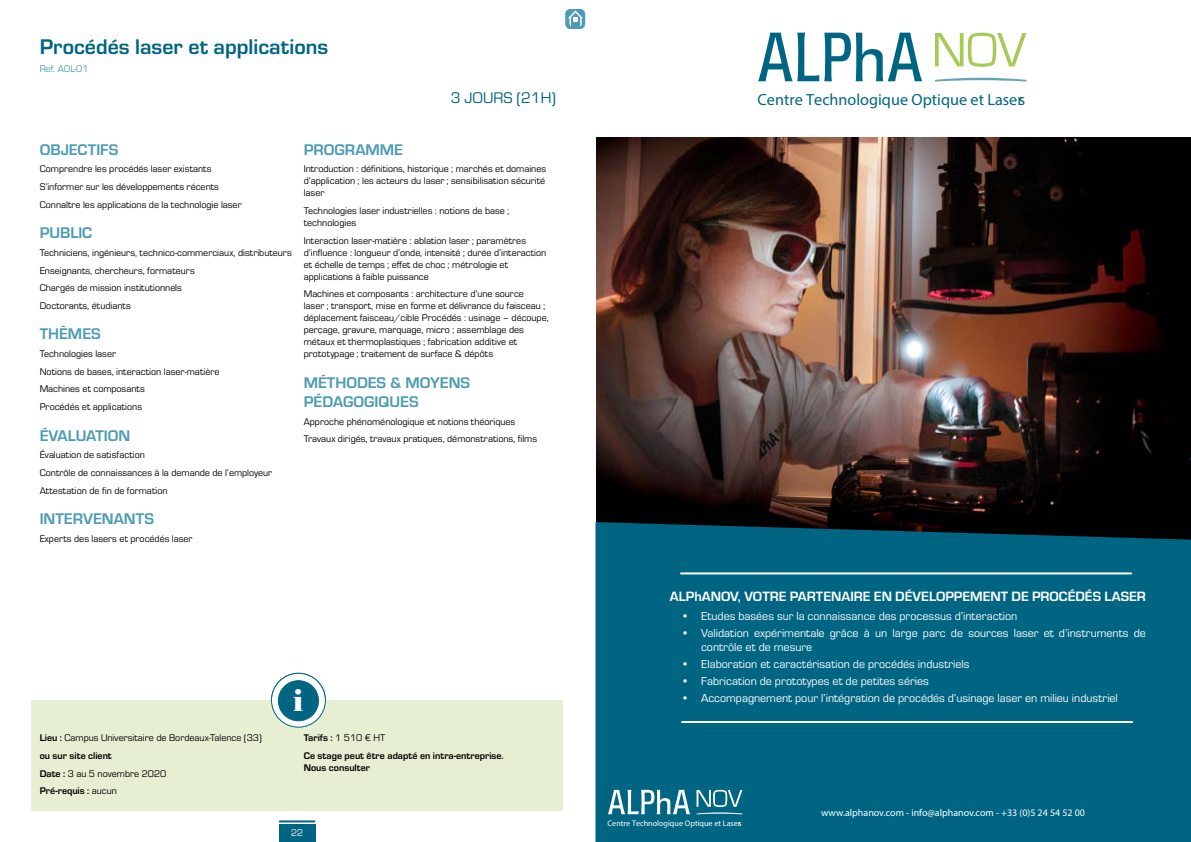
<style>
.page{position:relative;width:1191px;height:842px;background:#fff}
.page>*{position:absolute;margin:0;border:0;box-sizing:border-box;transform-origin:0 0}
.t1{font:30px "Elephant";color:#fff}
.t2{font:700 22px "Eurostile";color:#006583}
.t3{font:16.2px "Myriad Pro";color:#006583}
.t4{font:700 16px/19.2px "Eurostile";color:#4d9cb4}
.t5{font:16px "Eurostile";color:#006583}
.t6{font:700 14px "Eurostile";color:#fff}
.t7{font:12px/14px "Eurostile";color:#fff}
.t8{font:10px/17.7px "Eurostile";color:#000}
.t9{font:700 10px/17.7px "Eurostile";color:#000}
.t10{font:10px "Myriad Pro";color:#fff}
.t11{font:10px "Eurostile";color:#4d9cb4}
.t12{font:10px "Eurostile";color:#fff}
.t13{font:8.1px "Myriad Pro";color:#fff}
.s1{font-weight:700}
.s2{font-weight:400}
</style>
<div class="page">
<div style="left:279px;top:824px;width:36px;height:18px;background:#006583"></div>
<hr style="left:279px;top:820px;width:36px;height:2px;background:#006583">
<div style="left:565px;top:9px;width:20px;height:20px;background:#4d9cb4;border-radius:5px"></div>
<svg style="left:567px;top:11px;width:16px;height:16px"></svg>
<img style="left:596px;top:138px;width:595px;height:384px">
<div style="left:595px;top:522px;width:596px;height:320px;background:#006583"></div>
<hr style="left:681px;top:572px;width:450px;height:2px;background:#fff">
<hr style="left:682px;top:721px;width:450px;height:2px;background:#fff">
<div style="left:31px;top:701px;width:532px;height:110px;background:#e7efd3"></div>
<svg style="left:271px;top:673px;width:54px;height:54px"></svg>
<div style="left:271px;top:673px;width:55px;height:55px;border:1px solid #006583;border-radius:50%"></div>
<div style="left:278px;top:681px;width:40px;height:40px;background:#006583;border-radius:50%"></div>
<div style="left:278px;top:680px;width:41px;height:41px;border:1px solid #006583;border-radius:50%"></div>
<svg style="left:935px;top:78px;width:91px;height:4px"></svg>
<svg style="left:935px;top:33px;width:91px;height:34px"></svg>
<svg style="left:758px;top:33px;width:164px;height:48px"></svg>
<svg style="left:696px;top:790px;width:46px;height:24px"></svg>
<svg style="left:608px;top:790px;width:82px;height:24px"></svg>
<h2 class="t2" style="left:40px;top:31px;width:290px">Procédés laser et applications</h2>
<p class="t11" style="left:40px;top:62px;width:50px">Ref. AOL-01</p>
<h3 class="t5" style="left:451px;top:87px;width:107px">3 JOURS (21H)</h3>
<h3 class="t4" style="left:40px;top:139px;width:80px">OBJECTIFS</h3>
<p class="t8" style="left:40px;top:160px;width:203px">Comprendre les procédés laser existants<br>S’informer sur les développements récents<br>Connaître les applications de la technologie laser</p>
<h3 class="t4" style="left:40px;top:222px;width:54px">PUBLIC</h3>
<p class="t8" style="left:40px;top:243px;width:253px">Techniciens, ingénieurs, technico-commerciaux, distributeurs Enseignants, chercheurs, formateurs<br>Chargés de mission institutionnels<br>Doctorants, étudiants</p>
<h3 class="t4" style="left:40px;top:323px;width:63px">THÈMES</h3>
<p class="t8" style="left:40px;top:344px;width:181px">Technologies laser<br>Notions de bases, interaction laser-matière<br>Machines et composants<br>Procédés et applications</p>
<h3 class="t4" style="left:40px;top:425px;width:92px">ÉVALUATION</h3>
<p class="t8" style="left:40px;top:446px;width:234px">Évaluation de satisfaction<br>Contrôle de connaissances à la demande de l’employeur<br>Attestation de fin de formation</p>
<h3 class="t4" style="left:40px;top:508px;width:116px">INTERVENANTS</h3>
<p class="t8" style="left:40px;top:529px;width:154px">Experts des lasers et procédés laser</p>
<h3 class="t4" style="left:304px;top:139px;width:101px">PROGRAMME</h3>
<p class="t8" style="left:304px;top:163px;width:244px;line-height:12px;text-align:justify">Introduction : définitions, historique ; marchés et domaines d’application ; les acteurs du laser ; sensibilisation sécurité laser</p>
<p class="t8" style="left:304px;top:204px;width:207px;line-height:12px">Technologies laser industrielles : notions de base ; technologies</p>
<p class="t8" style="left:304px;top:234px;width:244px;line-height:12px">Interaction laser-matière : ablation laser ; paramètres d’influence : longueur d’onde, intensité ; durée d’interaction et échelle de temps ; effet de choc ; métrologie et applications à faible puissance</p>
<p class="t8" style="left:304px;top:288px;width:246px;line-height:12px">Machines et composants : architecture d’une source<br>laser ; transport, mise en forme et délivrance du faisceau ; déplacement faisceau/cible Procédés : usinage – découpe, perçage, gravure, marquage, micro ; assemblage des métaux et thermoplastiques ; fabrication additive et prototypage ; traitement de surface &amp; dépôts</p>
<h3 class="t4" style="left:304px;top:372px;width:168px">MÉTHODES &amp; MOYENS<br>PÉDAGOGIQUES</h3>
<p class="t8" style="left:304px;top:412px;width:235px">Approche phénoménologique et notions théoriques<br>Travaux dirigés, travaux pratiques, démonstrations, films</p>
<h1 class="t1" style="left:293px;top:682px;width:12px">i</h1>
<p class="t8" style="left:40px;top:728px;width:223px"><span class="s1">Lieu :</span> Campus Universitaire de Bordeaux-Talence (33) <span class="s1">ou sur site client<br>Date :</span> 3 au 5 novembre 2020<br><span class="s1">Pré-requis :</span> aucun</p>
<p class="t9" style="left:304px;top:728px;width:201px">Tarifs : <span class="s2">1 510 € HT<br></span>Ce stage peut être adapté en intra-entreprise.</p>
<p class="t9" style="left:304px;top:758px;width:68px">Nous consulter</p>
<p class="t12" style="left:291px;top:826px;width:14px">22</p>
<h3 class="t3" style="left:757px;top:89px;width:269px">Centre Technologique Optique et Lasers</h3>
<h3 class="t6" style="left:670px;top:586px;width:477px">ALPhANOV, VOTRE PARTENAIRE EN DÉVELOPPEMENT DE PROCÉDÉS LASER</h3>
<p class="t7" style="left:681px;top:609px;width:337px">• Etudes basées sur la connaissance des processus d’interaction</p>
<p class="t7" style="left:701px;top:625px;width:446px;text-indent:-20px">• Validation expérimentale grâce à un large parc de sources laser et d’instruments de contrôle et de mesure</p>
<p class="t7" style="left:681px;top:656px;width:290px">• Elaboration et caractérisation de procédés industriels</p>
<p class="t7" style="left:681px;top:673px;width:249px">• Fabrication de prototypes et de petites séries</p>
<p class="t7" style="left:681px;top:690px;width:438px">• Accompagnement pour l’intégration de procédés d’usinage laser en milieu industriel</p>
<p class="t13" style="left:607px;top:818px;width:136px">Centre Technologique Optique et Lasers</p>
<p class="t10" style="left:821px;top:806px;width:265px">www.alphanov.com - info@alphanov.com - +33 (0)5 24 54 52 00</p>
</div>
